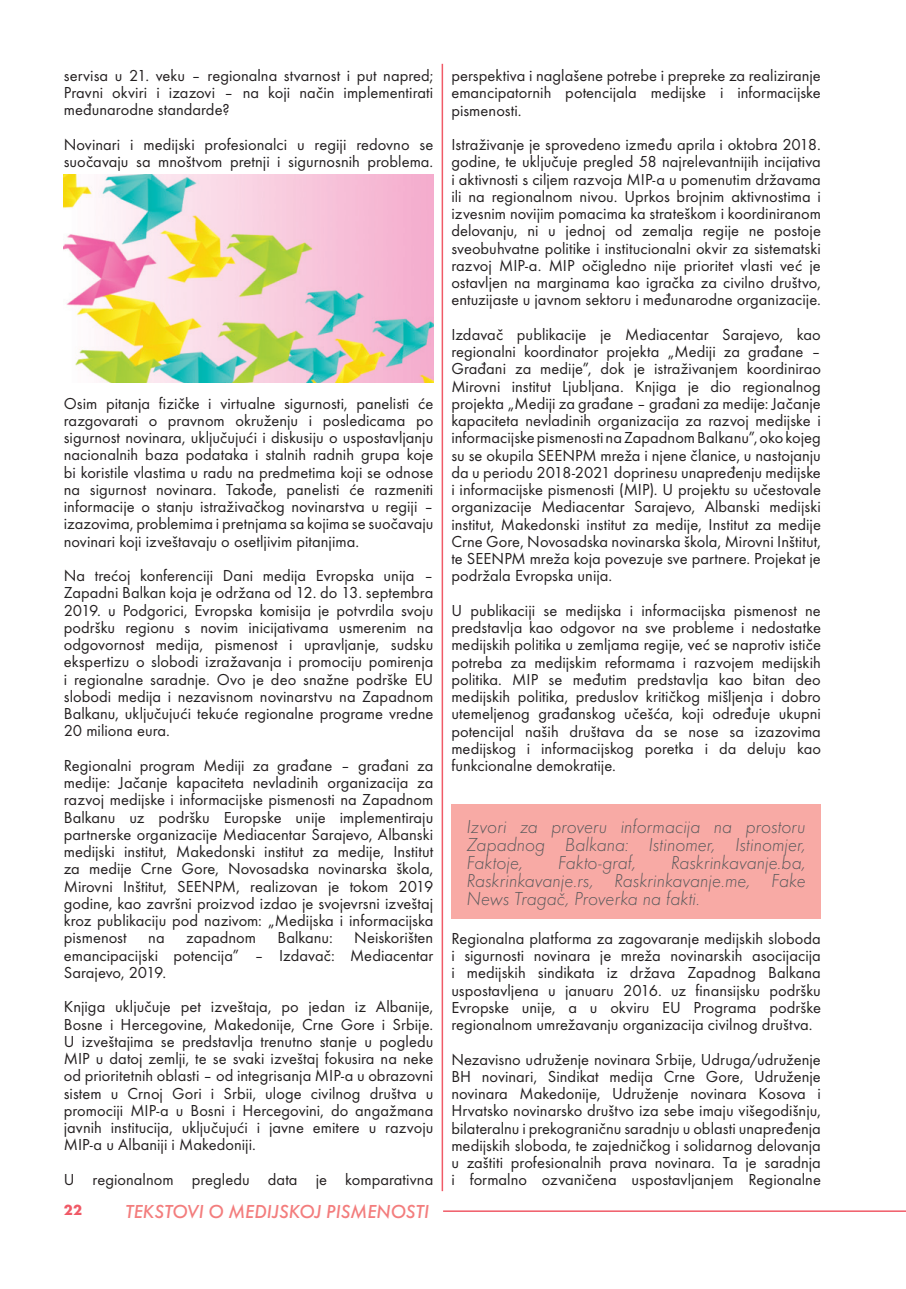
<style>
.page{position:relative;width:906px;height:1289px;background:#fff}
.page>*{position:absolute;margin:0;border:0;box-sizing:border-box;transform-origin:0 0}
.t1{font:19.5px/18px "Futura TOT Ligh Obli";letter-spacing:-.005em;color:#57585a;text-align:justify}
.t2{font:19.5px "Futura TOT Medi Obli";color:#f37d7d}
.t3{font:16.5px/17.2px "Futura TOT";color:#231f20;text-align:justify}
.t4{font:700 15px "Futura TOT";color:#f05a67}
</style>
<div class="page">
<hr style="left:443px;top:1210px;width:463px;height:1px;background:#f05a67">
<hr style="left:441px;top:64px;width:2px;height:1127px;background:#f05a67">
<div style="left:451px;top:804px;width:370px;height:114px;background:#f8aaa5"></div>
<img style="left:64px;top:175px;width:369px;height:207px">
<p class="t3" style="left:64px;top:66px;width:371px">servisa u 21. veku – regionalna stvarnost i put napred; Pravni okviri i izazovi – na koji način implementirati međunarodne standarde?</p>
<p class="t3" style="left:64px;top:135px;width:371px">Novinari i medijski profesionalci u regiji redovno se suočavaju sa mnoštvom pretnji i sigurnosnih problema.</p>
<p class="t3" style="left:64px;top:394px;width:371px">Osim pitanja fizičke i virtualne sigurnosti, panelisti će razgovarati o pravnom okruženju i posledicama po sigurnost novinara, uključujući i diskusiju o uspostavljanju nacionalnih baza podataka i stalnih radnih grupa koje bi koristile vlastima u radu na predmetima koji se odnose na sigurnost novinara. Takođe, panelisti će razmeniti informacije o stanju istraživačkog novinarstva u regiji – izazovima, problemima i pretnjama sa kojima se suočavaju novinari koji izveštavaju o osetljivim pitanjima.</p>
<p class="t3" style="left:64px;top:567px;width:371px">Na trećoj konferenciji Dani medija Evropska unija – Zapadni Balkan koja je održana od 12. do 13. septembra 2019. u Podgorici, Evropska komisija je potvrdila svoju podršku regionu s novim inicijativama usmerenim na odgovornost medija, pismenost i upravljanje, sudsku ekspertizu o slobodi izražavanja i promociju pomirenja i regionalne saradnje. Ovo je deo snažne podrške EU slobodi medija i nezavisnom novinarstvu na Zapadnom Balkanu, uključujući tekuće regionalne programe vredne 20 miliona eura.</p>
<p class="t3" style="left:64px;top:756px;width:371px">Regionalni program Mediji za građane – građani za medije: Jačanje kapaciteta nevladinih organizacija za razvoj medijske i informacijske pismenosti na Zapadnom Balkanu uz podršku Europske unije implementiraju partnerske organizacije Mediacentar Sarajevo, Albanski medijski institut, Makedonski institut za medije, Institut za medije Crne Gore, Novosadska novinarska škola, Mirovni Inštitut, SEENPM, realizovan je tokom 2019 godine, kao završni proizvod izdao je svojevrsni izveštaj kroz publikaciju pod nazivom: „Medijska i informacijska pismenost</p>
<p class="t3" style="left:64px;top:929px;width:371px;text-indent:290px">Neiskorišten emancipacijski potencija” – Izdavač: Mediacentar Sarajevo, 2019.</p>
<p class="t3" style="left:64px;top:998px;width:371px">Knjiga uključuje pet izveštaja, po jedan iz Albanije, Bosne i Hercegovine, Makedonije, Crne Gore i Srbije.<br>U izveštajima se predstavlja trenutno stanje u pogledu MIP u datoj zemlji, te se svaki izveštaj fokusira na neke od prioritetnih oblasti – od integrisanja MIP-a u obrazovni sistem u Crnoj Gori i Srbii, uloge civilnog društva u promociji MIP-a u Bosni i Hercegovini, do angažmana javnih institucija, uključujući i javne emitere u razvoju MIP-a u Albaniji i Makedoniji.</p>
<p class="t3" style="left:64px;top:1170px;width:371px">U regionalnom pregledu data je komparativna</p>
<p class="t3" style="left:148px;top:929px;width:18px">na</p>
<p class="t3" style="left:186px;top:929px;width:71px">zapadnom</p>
<p class="t3" style="left:277px;top:929px;width:57px">Balkanu:</p>
<p class="t4" style="left:64px;top:1200px;width:20px">22</p>
<p class="t2" style="left:125px;top:1199px;width:305px">TEKSTOVI O MEDIJSKOJ PISMENOSTI</p>
<p class="t3" style="left:451px;top:67px;width:371px">perspektiva i naglašene potrebe i prepreke za realiziranje emancipatornih potencijala medijske i informacijske pismenosti.</p>
<p class="t3" style="left:451px;top:136px;width:371px">Istraživanje je sprovedeno između aprila i oktobra 2018. godine, te uključuje pregled 58 najrelevantnijih incijativa i aktivnosti s ciljem razvoja MIP-a u pomenutim državama ili na regionalnom nivou. Uprkos brojnim aktivnostima i izvesnim novijim pomacima ka strateškom i koordiniranom delovanju, ni u jednoj od zemalja regije ne postoje sveobuhvatne politike i institucionalni okvir za sistematski razvoj MIP-a. MIP očigledno nije prioritet vlasti već je ostavljen na marginama kao igračka za civilno društvo, entuzijaste u javnom sektoru i međunarodne organizacije.</p>
<p class="t3" style="left:451px;top:325px;width:371px">Izdavač publikacije je Mediacentar Sarajevo, kao regionalni koordinator projekta „Mediji za građane – Građani za medije”, dok je istraživanjem koordinirao Mirovni institut Ljubljana. Knjiga je dio regionalnog projekta „Mediji za građane – građani za medije: Jačanje kapaciteta nevladinih organizacija za razvoj medijske i informacijske pismenosti na Zapadnom Balkanu”, oko kojeg su se okupila SEENPM mreža i njene članice, u nastojanju da u periodu 2018-2021 doprinesu unapređenju medijske i informacijske pismenosti (MIP). U projektu su učestovale organizacije Mediacentar Sarajevo, Albanski medijski institut, Makedonski institut za medije, Institut za medije Crne Gore, Novosadska novinarska škola, Mirovni Inštitut, te SEENPM mreža koja povezuje sve partnere. Projekat je podržala Evropska unija.</p>
<p class="t3" style="left:451px;top:601px;width:371px">U publikaciji se medijska i informacijska pismenost ne predstavlja kao odgovor na sve probleme i nedostatke medijskih politika u zemljama regije, već se naprotiv ističe potreba za medijskim reformama i razvojem medijskih politika. MIP se međutim predstavlja kao bitan deo medijskih politika, preduslov kritičkog mišljenja i dobro utemeljenog građanskog učešća, koji određuje ukupni potencijal naših društava da se nose sa izazovima medijskog i informacijskog poretka i da deluju kao funkcionalne demokratije.</p>
<p class="t1" style="left:466px;top:817px;width:341px">Izvori za proveru informacija na prostoru Zapadnog Balkana: Istinomer, Istinomjer, Faktoje,</p>
<p class="t1" style="left:557px;top:853px;width:80px">Fakto-graf,</p>
<p class="t1" style="left:466px;top:853px;width:341px;text-indent:204px">Raskrinkavanje.ba, Raskrinkavanje.rs, Raskrinkavanje.me, Fake News Tragač, Proverka na fakti.</p>
<p class="t3" style="left:451px;top:929px;width:371px">Regionalna platforma za zagovaranje medijskih sloboda i sigurnosti novinara je mreža novinarskih asocijacija i medijskih sindikata iz država Zapadnog Balkana uspostavljena u januaru 2016. uz finansijsku podršku Evropske unije, a u okviru EU Programa podrške regionalnom umrežavanju organizacija civilnog društva.</p>
<p class="t3" style="left:451px;top:1050px;width:371px">Nezavisno udruženje novinara Srbije, Udruga/udruženje BH novinari, Sindikat medija Crne Gore, Udruženje novinara Makedonije, Udruženje novinara Kosova i Hrvatsko novinarsko društvo iza sebe imaju višegodišnju, bilateralnu i prekograničnu saradnju u oblasti unapređenja medijskih sloboda, te zajedničkog i solidarnog delovanja u zaštiti profesionalnih prava novinara. Ta je saradnja i formalno ozvaničena uspostavljanjem Regionalne</p>
</div>
